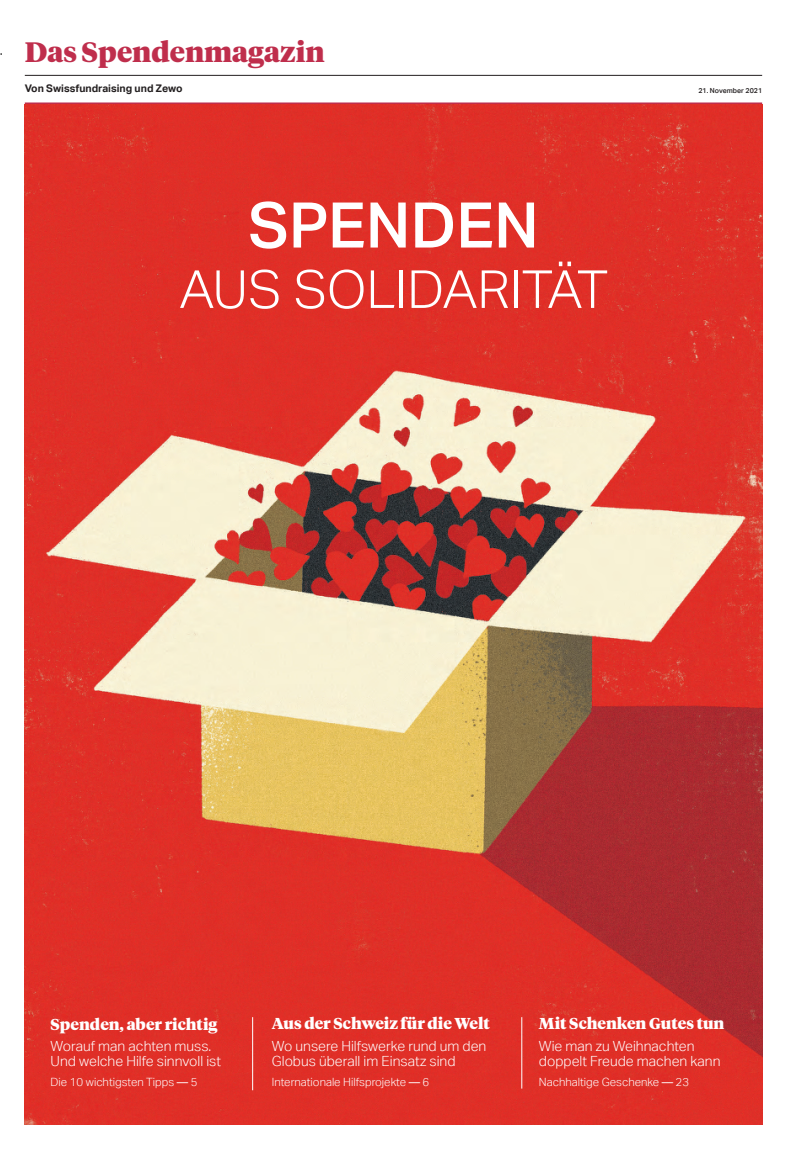
<style>
.page{position:relative;width:787px;height:1166px;background:#fff}
.page>*{position:absolute;margin:0;border:0;box-sizing:border-box;transform-origin:0 0}
.t1{font:500 63px "Aktiv Grotesk";color:#fff}
.t2{font:300 52.5px "Aktiv Grotesk";color:#fff}
.t3{font:900 28px "Tiempos Headline";color:#bf2e4c}
.t4{font:900 15.75px "Tiempos Headline";color:#fff}
.t5{font:300 14px/14.9px "Aktiv Grotesk";color:#fff}
.t6{font:300 11.38px "Aktiv Grotesk";color:#fff}
.t7{font:700 10.5px "Aktiv Grotesk";color:#231f20}
.t8{font:500 7px "Aktiv Grotesk";color:#231f20}
.s1{font-weight:400}
</style>
<div class="page">
<hr style="left:25px;top:75px;width:736px;height:1px;background:#231f20">
<hr style="left:25px;top:102px;width:736px;height:2px;background:#bf2e4c">
<img style="left:25px;top:104px;width:736px;height:1020px">
<hr style="left:252px;top:1017px;width:1px;height:73px;background:#fff">
<hr style="left:521px;top:1017px;width:1px;height:71px;background:#fff">
<h3 class="t3" style="left:25px;top:33px;width:301px">Das Spendenmagazin</h3>
<p class="t7" style="left:25px;top:82px;width:159px">Von Swissfundraising und Zewo</p>
<p class="t8" style="left:698px;top:86px;width:65px">21. November 2021</p>
<h1 class="t1" style="left:248px;top:187px;width:292px">SPENDEN</h1>
<h2 class="t2" style="left:179px;top:259px;width:430px">AUS SOLIDARITÄT</h2>
<p class="t4" style="left:51px;top:1013px;width:168px">Spenden, aber richtig</p>
<p class="t5" style="left:51px;top:1039px;width:172px">Worauf man achten muss.<br>Und welche Hilfe sinnvoll ist</p>
<p class="t6" style="left:51px;top:1075px;width:148px">Die 10 wichtigsten Tipps <span class="s1">―</span> 5</p>
<p class="t4" style="left:272px;top:1013px;width:219px">Aus der Schweiz für die Welt</p>
<p class="t5" style="left:272px;top:1039px;width:216px">Wo unsere Hilfswerke rund um den<br>Globus überall im Einsatz sind</p>
<p class="t6" style="left:272px;top:1075px;width:159px">Internationale Hilfsprojekte <span class="s1">―</span> 6</p>
<p class="t4" style="left:538px;top:1013px;width:187px">Mit Schenken Gutes tun</p>
<p class="t5" style="left:538px;top:1039px;width:183px">Wie man zu Weihnachten doppelt Freude machen kann</p>
<p class="t6" style="left:538px;top:1075px;width:152px">Nachhaltige Geschenke <span class="s1">―</span> 23</p>
</div>
